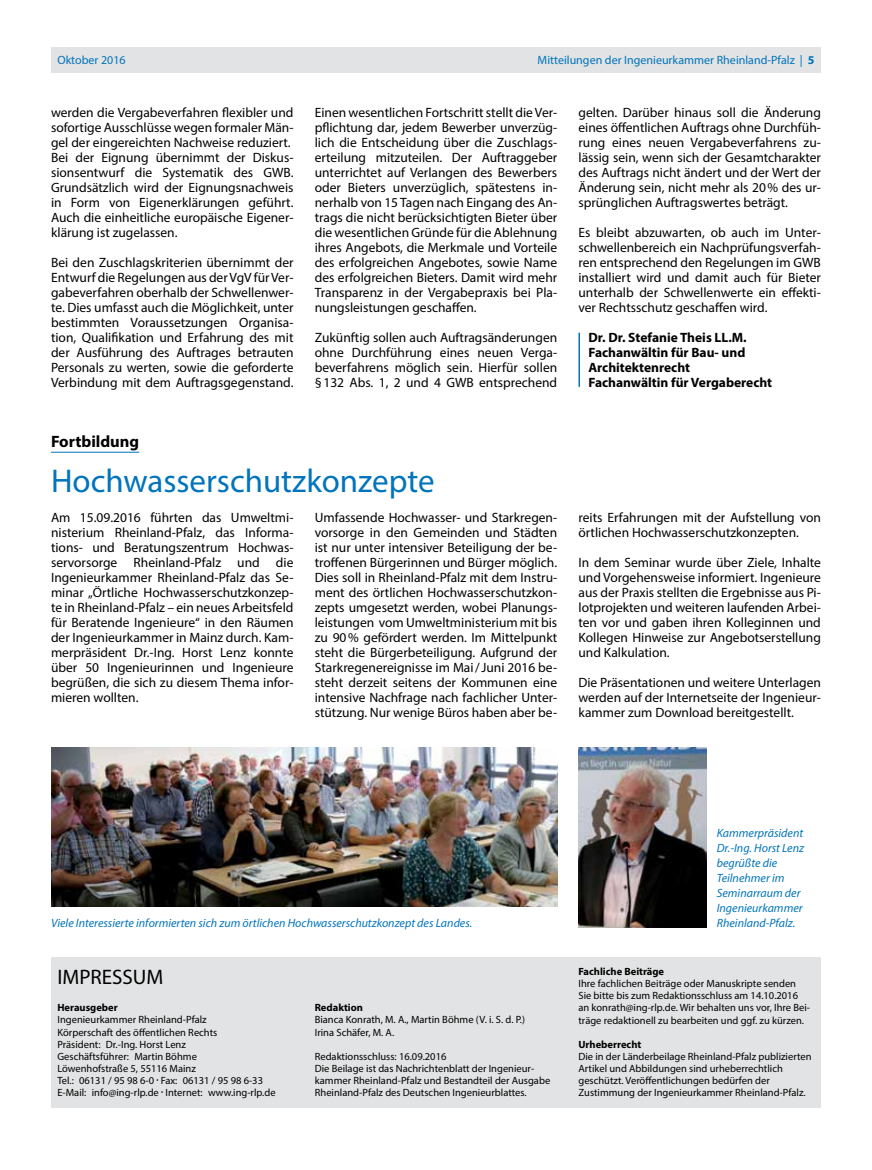
<style>
.page{position:relative;width:872px;height:1170px;background:#fff}
.page>*{position:absolute;margin:0;border:0;box-sizing:border-box;transform-origin:0 0}
.t1{font:33px "Myriad Pro";color:#0074bc}
.t2{font:21px "Myriad Pro";color:#000}
.t3{font:700 16.5px "Myriad Pro";color:#000}
.t4{font:13.5px/15px "Myriad Pro";color:#000;text-align:justify}
.t5{font:700 13.5px/15px "Myriad Pro";color:#000}
.t6{font:italic 12px/15px "Myriad Pro";color:#0074bc}
.t7{font:12px "Myriad Pro";color:#0074bc}
.t8{font:10.5px/12px "Myriad Pro";color:#000}
.t9{font:700 10.5px "Myriad Pro";color:#000}
.s1{font-weight:700}
.s2{font-size:7.5px}
</style>
<div class="page">
<div style="left:51px;top:47px;width:770px;height:25px;background:#e2e3e4"></div>
<div style="left:51px;top:957px;width:770px;height:150px;background:#e2e3e4"></div>
<hr style="left:51px;top:452px;width:88px;height:1px;background:#0074bc">
<img style="left:51px;top:747px;width:506px;height:159px">
<img style="left:578px;top:747px;width:128px;height:180px">
<hr style="left:578px;top:333px;width:2px;height:54px;background:#0074bc">
<p class="t7" style="left:57px;top:53px;width:70px">Oktober 2016</p>
<p class="t7" style="left:537px;top:53px;width:278px">Mitteilungen der Ingenieurkammer Rheinland-Pfalz | <span class="s1">5</span></p>
<p class="t4" style="left:51px;top:104px;width:244px;text-align:left">werden die Vergabeverfahren flexibler und sofortige Ausschlüsse wegen formaler Män&shy;gel der eingereichten Nachweise reduziert.<br>Bei der Eignung übernimmt der Diskus&shy;sionsentwurf die Systematik des GWB.<br>Grundsätzlich wird der Eignungsnachweis in Form von Eigenerklärungen geführt.<br>Auch die einheitliche europäische Eigener&shy;klärung ist zugelassen.</p>
<p class="t4" style="left:51px;top:254px;width:244px">Bei den Zuschlagskriterien übernimmt der Entwurf die Regelungen aus der VgV für Ver&shy;gabeverfahren oberhalb der Schwellenwer&shy;te. Dies umfasst auch die Möglichkeit, unter bestimmten Voraussetzungen Organisa&shy;tion, Qualifikation und Erfahrung des mit der Ausführung des Auftrages betrauten Personals zu werten, sowie die geforderte Verbindung mit dem Auftragsgegenstand.</p>
<p class="t3" style="left:51px;top:430px;width:90px">Fortbildung</p>
<p class="t4" style="left:315px;top:104px;width:244px">Einen wesentlichen Fortschritt stellt die Ver&shy;pflichtung dar, jedem Bewerber unverzüg&shy;lich die Entscheidung über die Zuschlags&shy;erteilung mitzuteilen. Der Auftraggeber unterrichtet auf Verlangen des Bewerbers oder Bieters unverzüglich, spätestens in&shy;nerhalb von 15 Tagen nach Eingang des An&shy;trags die nicht berücksichtigten Bieter über die wesentlichen Gründe für die Ablehnung ihres Angebots, die Merkmale und Vorteile des erfolgreichen Angebotes, sowie Name des erfolgreichen Bieters. Damit wird mehr Transparenz in der Vergabepraxis bei Pla&shy;nungsleistungen geschaffen.</p>
<p class="t4" style="left:315px;top:329px;width:244px">Zukünftig sollen auch Auftragsänderungen ohne Durchführung eines neuen Verga&shy;beverfahrens möglich sein. Hierfür sollen §132 Abs. 1, 2 und 4 GWB entsprechend</p>
<h1 class="t1" style="left:51px;top:460px;width:385px">Hochwasserschutzkonzepte</h1>
<p class="t4" style="left:578px;top:104px;width:244px">gelten. Darüber hinaus soll die Änderung eines öffentlichen Auftrags ohne Durchfüh&shy;rung eines neuen Vergabeverfahrens zu&shy;lässig sein, wenn sich der Gesamtcharakter des Auftrags nicht ändert und der Wert der Änderung sein, nicht mehr als 20% des ur&shy;sprünglichen Auftragswertes beträgt.</p>
<p class="t4" style="left:578px;top:224px;width:244px">Es bleibt abzuwarten, ob auch im Unter&shy;schwellenbereich ein Nachprüfungsverfah&shy;ren entsprechend den Regelungen im GWB installiert wird und damit auch für Bieter unterhalb der Schwellenwerte ein effekti&shy;ver Rechtsschutz geschaffen wird.</p>
<p class="t5" style="left:588px;top:329px;width:185px">Dr. Dr. Stefanie Theis LL.M.<br>Fachanwältin für Bau- und<br>Architektenrecht<br>Fachanwältin für Vergaberecht</p>
<p class="t4" style="left:51px;top:509px;width:244px">Am 15.09.2016 führten das Umweltmi&shy;nisterium Rheinland-Pfalz, das Informa&shy;tions- und Beratungszentrum Hochwas&shy;servorsorge Rheinland-Pfalz und die Ingenieurkammer Rheinland-Pfalz das Se&shy;minar „Örtliche Hochwasserschutzkonzep&shy;te in Rheinland-Pfalz – ein neues Arbeitsfeld für Beratende Ingenieure“ in den Räumen der Ingenieurkammer in Mainz durch. Kam&shy;merpräsident Dr.-Ing. Horst Lenz konnte über 50 Ingenieurinnen und Ingenieure begrüßen, die sich zu diesem Thema infor&shy;mieren wollten.</p>
<p class="t4" style="left:315px;top:509px;width:244px">Umfassende Hochwasser- und Starkregen&shy;vorsorge in den Gemeinden und Städten ist nur unter intensiver Beteiligung der be&shy;troffenen Bürgerinnen und Bürger möglich.<br>Dies soll in Rheinland-Pfalz mit dem Instru&shy;ment des örtlichen Hochwasserschutzkon&shy;zepts umgesetzt werden, wobei Planungs&shy;leistungen vom Umweltministerium mit bis zu 90% gefördert werden. Im Mittelpunkt steht die Bürgerbeteiligung. Aufgrund der Starkregenereignisse im Mai/Juni 2016 be&shy;steht derzeit seitens der Kommunen eine intensive Nachfrage nach fachlicher Unter&shy;stützung. Nur wenige Büros haben aber be-</p>
<p class="t4" style="left:578px;top:509px;width:244px">reits Erfahrungen mit der Aufstellung von örtlichen Hochwasserschutzkonzepten.</p>
<p class="t4" style="left:578px;top:554px;width:244px">In dem Seminar wurde über Ziele, Inhalte und Vorgehensweise informiert. Ingenieure aus der Praxis stellten die Ergebnisse aus Pi&shy;lotprojekten und weiteren laufenden Arbei&shy;ten vor und gaben ihren Kolleginnen und Kollegen Hinweise zur Angebotserstellung und Kalkulation.</p>
<p class="t4" style="left:578px;top:674px;width:244px">Die Präsentationen und weitere Unterlagen werden auf der Internetseite der Ingenieur&shy;kammer zum Download bereitgestellt.</p>
<p class="t6" style="left:51px;top:915px;width:423px">Viele Interessierte informierten sich zum örtlichen Hochwasserschutzkonzept des Landes.</p>
<h2 class="t2" style="left:57px;top:964px;width:107px">IMPRESSUM</h2>
<p class="t9" style="left:57px;top:1000px;width:62px">Herausgeber</p>
<p class="t8" style="left:57px;top:1013px;width:220px">Ingenieurkammer Rheinland-Pfalz<br>Körperschaft des öffentlichen Rechts<br>Präsident: Dr.-Ing. Horst Lenz<br>Geschäftsführer: Martin Böhme<br>Löwenhofstraße 5, 55116 Mainz<br>Tel.: 06131 / 95 98 6-0 <span class="s2">•</span> Fax: 06131 / 95 98 6-33<br>E-Mail: info@ing-rlp.de <span class="s2">•</span> Internet: www.ing-rlp.de</p>
<p class="t9" style="left:315px;top:1000px;width:50px">Redaktion</p>
<p class="t8" style="left:315px;top:1013px;width:212px">Bianca Konrath, M. A., Martin Böhme (V. i. S. d. P.)<br>Irina Schäfer, M. A.</p>
<p class="t8" style="left:315px;top:1049px;width:237px">Redaktionsschluss: 16.09.2016<br>Die Beilage ist das Nachrichtenblatt der Ingenieur&shy;kammer Rheinland-Pfalz und Bestandteil der Ausgabe Rheinland-Pfalz des Deutschen Ingenieurblattes.</p>
<p class="t6" style="left:716px;top:825px;width:89px">Kammerpräsident<br>Dr.-Ing. Horst Lenz begrüßte die<br>Teilnehmer im<br>Seminarraum der<br>Ingenieurkammer<br>Rheinland-Pfalz.</p>
<p class="t9" style="left:578px;top:964px;width:87px">Fachliche Beiträge</p>
<p class="t8" style="left:578px;top:977px;width:233px">Ihre fachlichen Beiträge oder Manuskripte senden Sie bitte bis zum Redaktionsschluss am 14.10.2016 an konrath@ing-rlp.de. Wir behalten uns vor, Ihre Bei&shy;träge redaktionell zu bearbeiten und ggf. zu kürzen.</p>
<p class="t9" style="left:578px;top:1037px;width:64px">Urheberrecht</p>
<p class="t8" style="left:578px;top:1049px;width:234px">Die in der Länderbeilage Rheinland-Pfalz publizierten Artikel und Abbildungen sind urheberrechtlich geschützt. Veröffentlichungen bedürfen der Zustimmung der Ingenieurkammer Rheinland-Pfalz.</p>
</div>
